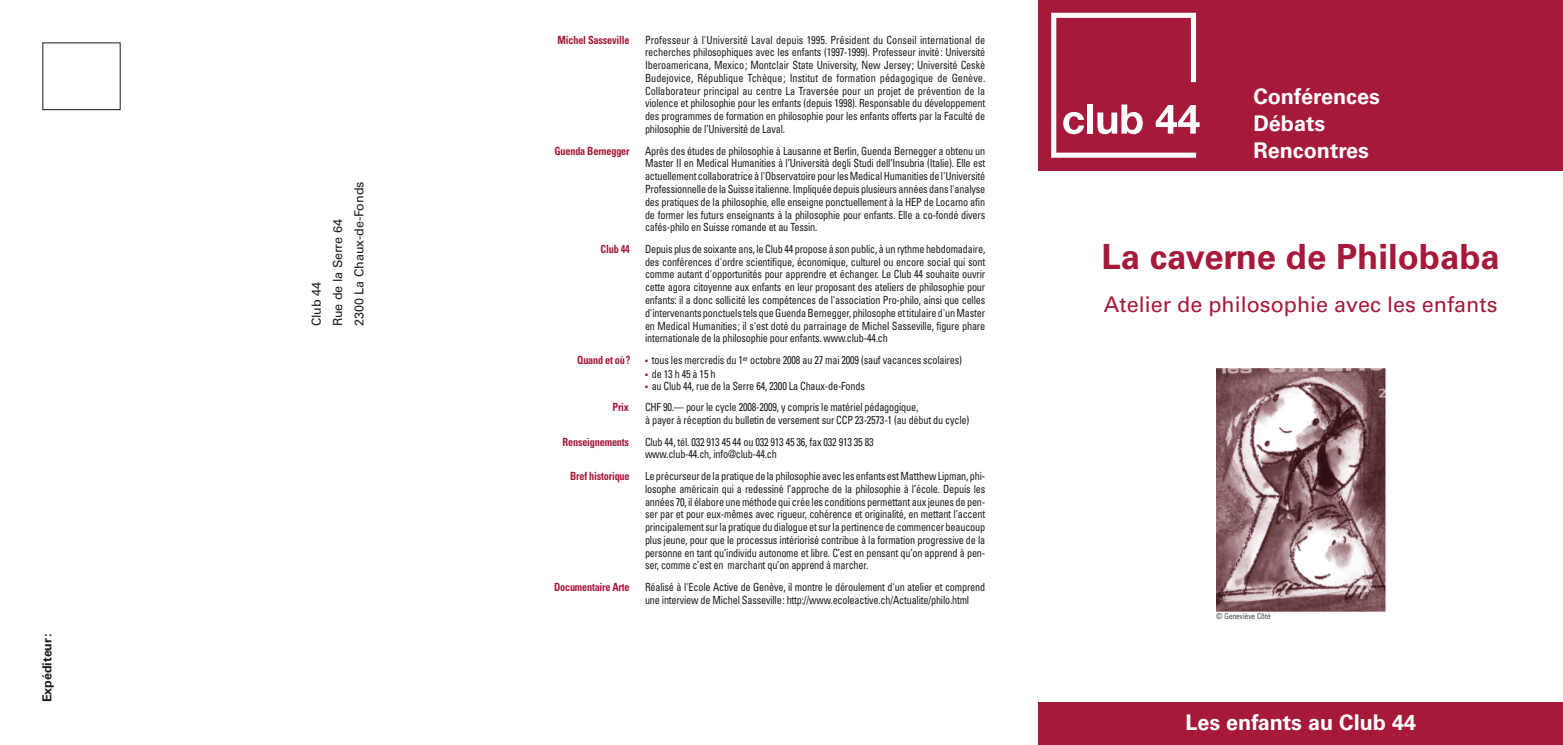
<style>
.page{position:relative;width:1563px;height:745px;background:#fff}
.page>*{position:absolute;margin:0;border:0;box-sizing:border-box;transform-origin:0 0}
.t1{font:700 34.75px "Univers";color:#a7193b}
.t2{font:700 21.62px/27px "Univers";color:#fff}
.t3{font:21.62px "Univers";color:#a7193b}
.t4{font:12.5px/21.2px "Univers";color:#1c1b1e}
.t5{font:700 12.5px "Univers";color:#1c1b1e}
.t6{font:condensed 11.25px/12.8px "Univers";letter-spacing:-.02em;color:#1c1b1e;text-align:justify;scale:.91 1}
.t7{font:700 condensed 11.25px "Univers";letter-spacing:-.02em;color:#a7193b;scale:.91 1}
.t8{font:condensed 11.25px "Univers";letter-spacing:.185em;color:#1c1b1e;scale:.91 1}
.t9{font:300 condensed 8.12px "Univers";color:#1c1b1e}
.s1{font-size:8.75px;color:#a7193b}
</style>
<div class="page">
<div style="left:1038px;top:0;width:525px;height:170px;background:#a7193b"></div>
<svg style="left:1051px;top:13px;width:148px;height:145px"></svg>
<div style="left:1038px;top:702px;width:525px;height:42px;background:#a7193b"></div>
<img style="left:1216px;top:368px;width:169px;height:242px">
<p class="t5" style="left:43px;top:702px;width:71px;rotate:-90deg">Expéditeur:</p>
<p class="t4" style="left:307px;top:326px;width:146px;rotate:-90deg">Club 44<br>Rue de la Serre 64<br>2300 La Chaux-de-Fonds</p>
<p class="t7" style="left:557px;top:35px;width:81px">Michel Sasseville</p>
<p class="t6" style="left:645px;top:34px;width:375px">Professeur à l'Université Laval depuis 1995. Président du Conseil international de recherches philosophiques avec les enfants (1997-1999). Professeur invité: Université Iberoamericana, Mexico; Montclair State University, New Jersey; Université Ceskè Budejovice, République Tchèque; Institut de formation pédagogique de Genève.<br>Collaborateur principal au centre La Traversée pour un projet de prévention de la violence et philosophie pour les enfants (depuis 1998). Responsable du développement des programmes de formation en philosophie pour les enfants offerts par la Faculté de philosophie de l’Université de Laval.</p>
<p class="t7" style="left:554px;top:146px;width:84px">Guenda Bernegger</p>
<p class="t6" style="left:645px;top:145px;width:375px">Après des études de philosophie à Lausanne et Berlin, Guenda Bernegger a obtenu un Master II en Medical Humanities à l’Università degli Studi dell’Insubria (Italie). Elle est actuellementcollaboratriceàl'ObservatoirepourlesMedicalHumanitiesdel'Université Professionnelle de la Suisse italienne. Impliquée depuis plusieurs années dans l'analyse des pratiques de la philosophie, elle enseigne ponctuellement à la HEP de Locarno afin de former les futurs enseignants à la philosophie pour enfants. Elle a co-fondé divers cafés-philo en Suisse romande et au Tessin.</p>
<p class="t7" style="left:600px;top:245px;width:33px">Club 44</p>
<p class="t6" style="left:645px;top:243px;width:375px">Depuis plus de soixante ans, le Club 44 propose à son public, à un rythme hebdomadaire, des conférences d'ordre scientifique, économique, culturel ou encore social qui sont comme autant d'opportunités pour apprendre et échanger. Le Club 44 souhaite ouvrir cette agora citoyenne aux enfants en leur proposant des ateliers de philosophie pour enfants: il a donc sollicité les compétences de l'association Pro-philo, ainsi que celles d'intervenantsponctuelstelsqueGuendaBernegger,philosopheettitulaired'unMaster en Medical Humanities; il s'est doté du parrainage de Michel Sasseville, figure phare internationale de la philosophie pour enfants. www.club-44.ch</p>
<p class="t7" style="left:577px;top:355px;width:60px">Quand et où?</p>
<p class="t6" style="left:645px;top:354px;width:350px"><span class="s1">•</span> tous les mercredis du 1<sup>er</sup> octobre 2008 au 27 mai 2009 (sauf vacances scolaires)</p>
<p class="t8" style="left:645px;top:369px;width:79px"><span class="s1">•</span> de13h45à15h</p>
<p class="t6" style="left:645px;top:381px;width:243px"><span class="s1">•</span> au Club 44, rue de la Serre 64, 2300 La Chaux-de-Fonds</p>
<p class="t7" style="left:612px;top:403px;width:20px">Prix</p>
<p class="t6" style="left:645px;top:401px;width:358px">CHF 90.— pour le cycle 2008-2009, y compris le matériel pédagogique,<br>à payer à réception du bulletin de versement sur CCP 23-2573-1 (au début du cycle)</p>
<p class="t7" style="left:562px;top:437px;width:75px">Renseignements</p>
<p class="t6" style="left:645px;top:436px;width:253px">Club 44, tél. 032 913 45 44 ou 032 913 45 36, fax 032 913 35 83 www.club-44.ch, info@club-44.ch</p>
<p class="t7" style="left:570px;top:471px;width:67px">Bref historique</p>
<p class="t6" style="left:645px;top:470px;width:375px">LeprécurseurdelapratiquedelaphilosophieaveclesenfantsestMatthewLipman,phi&shy;losophe américain qui a redessiné l’approche de la philosophie à l’école. Depuis les années 70, il élabore une méthode qui crée les conditions permettant aux jeunes de pen&shy;ser par et pour eux-mêmes avec rigueur, cohérence et originalité, en mettant l’accent principalementsurlapratiquedudialogueetsurlapertinencedecommencerbeaucoup plus jeune, pour que le processus intériorisé contribue à la formation progressive de la personne en tant qu’individu autonome et libre. C’est en pensant qu’on apprend à pen&shy;ser, comme c’est en marchant qu’on apprend à marcher.</p>
<p class="t7" style="left:554px;top:582px;width:85px">Documentaire Arte</p>
<p class="t6" style="left:645px;top:581px;width:375px">Réalisé à l'Ecole Active de Genève, il montre le déroulement d'un atelier et comprend une interview de Michel Sasseville: http://www.ecoleactive.ch/Actualite/philo.html</p>
<h2 class="t2" style="left:1253px;top:84px;width:128px">Conférences<br>Débats<br>Rencontres</h2>
<h1 class="t1" style="left:1101px;top:243px;width:400px">La caverne de Philobaba</h1>
<h2 class="t3" style="left:1104px;top:296px;width:395px">Atelier de philosophie avec les enfants</h2>
<p class="t9" style="left:1216px;top:612px;width:56px">© Geneviève Côté</p>
<h2 class="t2" style="left:1185px;top:710px;width:232px">Les enfants au Club 44</h2>
</div>
